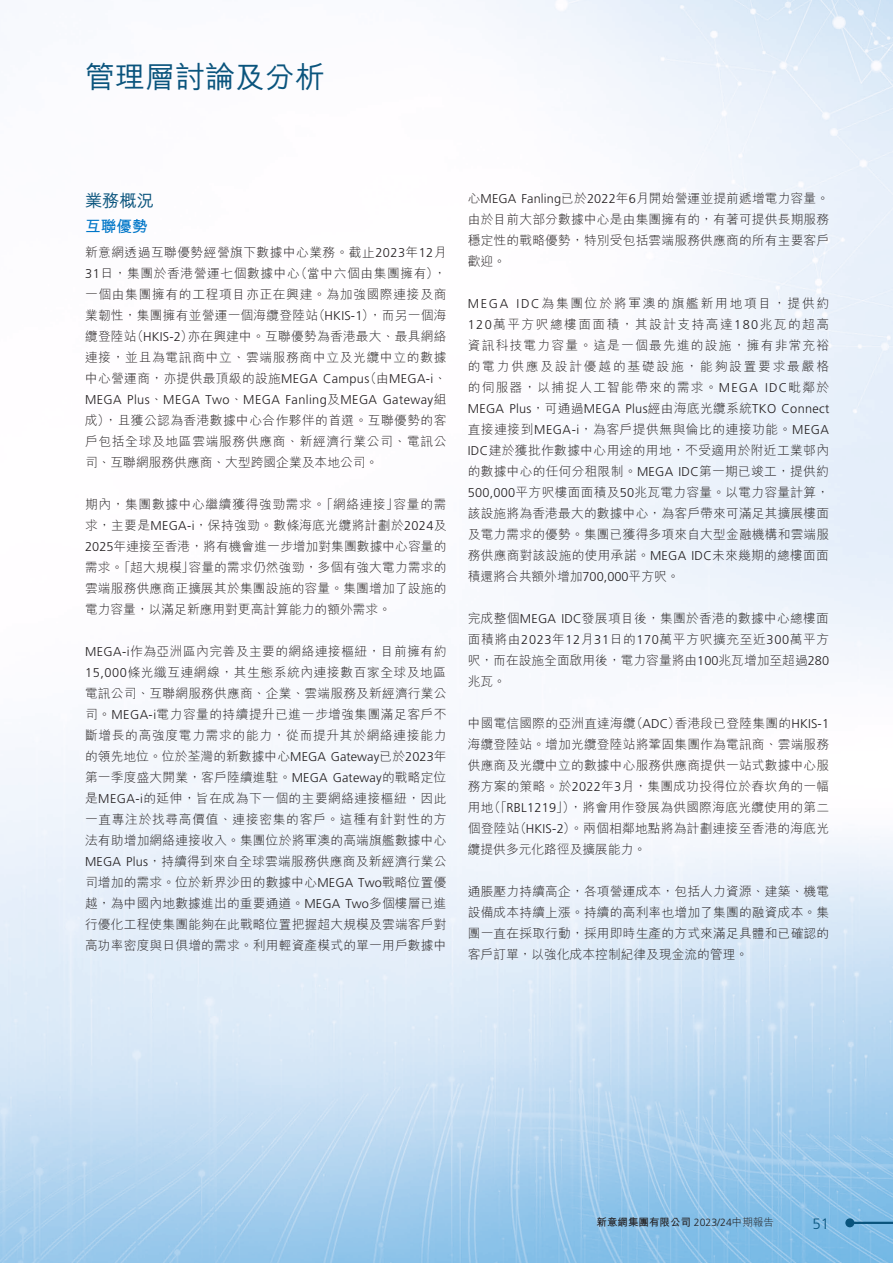
<style>
.page{position:relative;width:893px;height:1263px;background:#fff}
.page>*{position:absolute;margin:0;border:0;box-sizing:border-box;transform-origin:0 0}
.t1{font:500 30px "M Hei HK";color:#0a547d}
.t2{font:500 17.25px "M Hei HK";color:#0a547d}
.t3{font:700 15.75px "M Hei HK";color:#0076c8}
.t4{font:300 15px "Frutiger LT Std";color:#0a547d}
.t5{font:300 12.75px/21px "M Hei HK";letter-spacing:.015em;color:#231f20;text-align:justify}
.t6{font:300 12.75px "Frutiger LT Std";letter-spacing:.03em;color:#231f20}
.t7{font:700 10.5px "M Hei HK";color:#231f20}
.s1{font-family:"Frutiger LT Std"}
.s2{font-family:"M Hei HK"}
.s3{font-family:"Frutiger LT Std";font-weight:300}
.s4{font-weight:300}
</style>
<div class="page">
<img style="left:0;top:0;width:893px;height:1263px">
<hr style="left:850px;top:1222px;width:43px;height:2px;background:#0a547d">
<div style="left:845px;top:1218px;width:9px;height:9px;background:#0a547d;border-radius:50%"></div>
<h1 class="t1" style="left:85px;top:56px;width:241px">管理層討論及分析</h1>
<h2 class="t2" style="left:85px;top:188px;width:70px">業務概況</h2>
<p class="t3" style="left:85px;top:215px;width:64px">互聯優勢</p>
<p class="t5" style="left:85px;top:242px;width:363px">新意網透過互聯優勢經營旗下數據中心業務。截止<span class="s1">2023</span>年<span class="s1">12</span>月<span class="s1">31</span>日，集團於香港營運七個數據中心（當中六個由集團擁有），一個由集團擁有的工程項目亦正在興建。為加強國際連接及商業韌性，集團擁有並營運一個海纜登陸站（<span class="s1">HKIS-1</span>），而另一個海纜登陸站（<span class="s1">HKIS-2</span>）亦在興建中。互聯優勢為香港最大、最具網絡連接，並且為電訊商中立、雲端服務商中立及光纜中立的數據中心營運商，亦提供最頂級的設施<span class="s1">MEGA Campus</span>（由<span class="s1">MEGA-i</span>、</p>
<p class="t6" style="left:85px;top:393px;width:363px">MEGA Plus<span class="s2">、</span>MEGA Two<span class="s2">、</span>MEGA Fanling<span class="s2">及</span>MEGA Gateway<span class="s2">組</span></p>
<p class="t5" style="left:85px;top:410px;width:363px">成），且獲公認為香港數據中心合作夥伴的首選。互聯優勢的客戶包括全球及地區雲端服務供應商、新經濟行業公司、電訊公司、互聯網服務供應商、大型跨國企業及本地公司。</p>
<p class="t5" style="left:85px;top:494px;width:363px">期內，集團數據中心繼續獲得強勁需求。「網絡連接」容量的需求，主要是<span class="s1">MEGA-i</span>，保持強勁。數條海底光纜將計劃於<span class="s1">2024</span>及<span class="s1">2025</span>年連接至香港，將有機會進一步增加對集團數據中心容量的需求。「超大規模」容量的需求仍然強勁，多個有強大電力需求的雲端服務供應商正擴展其於集團設施的容量。集團增加了設施的電力容量，以滿足新應用對更高計算能力的額外需求。</p>
<p class="t5" style="left:85px;top:641px;width:363px"><span class="s1">MEGA-i</span>作為亞洲區內完善及主要的網絡連接樞紐，目前擁有約<span class="s1">15,000</span>條光纖互連網線，其生態系統內連接數百家全球及地區電訊公司、互聯網服務供應商、企業、雲端服務及新經濟行業公司。<span class="s1">MEGA-i</span>電力容量的持續提升已進一步增強集團滿足客戶不斷增長的高強度電力需求的能力，從而提升其於網絡連接能力的領先地位。位於荃灣的新數據中心<span class="s1">MEGA Gateway</span>已於<span class="s1">2023</span>年第一季度盛大開業，客戶陸續進駐。<span class="s1">MEGA Gateway</span>的戰略定位是<span class="s1">MEGA-i</span>的延伸，旨在成為下一個的主要網絡連接樞紐，因此一直專注於找尋高價值、連接密集的客戶。這種有針對性的方法有助增加網絡連接收入。集團位於將軍澳的高端旗艦數據中心<span class="s1">MEGA Plus</span>，持續得到來自全球雲端服務供應商及新經濟行業公司增加的需求。位於新界沙田的數據中心<span class="s1">MEGA Two</span>戰略位置優越，為中國內地數據進出的重要通道。<span class="s1">MEGA Two</span>多個樓層已進行優化工程使集團能夠在此戰略位置把握超大規模及雲端客戶對高功率密度與日俱增的需求。利用輕資產模式的單一用戶數據中</p>
<p class="t5" style="left:468px;top:187px;width:363px">心<span class="s1">MEGA Fanling</span>已於<span class="s1">2022</span>年<span class="s1">6</span>月開始營運並提前遞增電力容量。由於目前大部分數據中心是由集團擁有的，有著可提供長期服務穩定性的戰略優勢，特別受包括雲端服務供應商的所有主要客戶歡迎。</p>
<p class="t5" style="left:468px;top:292px;width:363px"><span class="s1">MEGA IDC</span>為集團位於將軍澳的旗艦新用地項目，提供約<span class="s1">120</span>萬平方呎總樓面面積，其設計支持高達<span class="s1">180</span>兆瓦的超高資訊科技電力容量。這是一個最先進的設施，擁有非常充裕的電力供應及設計優越的基礎設施，能夠設置要求最嚴格的伺服器，以捕捉人工智能帶來的需求。<span class="s1">MEGA IDC</span>毗鄰於</p>
<p class="t6" style="left:468px;top:401px;width:363px">MEGA Plus<span class="s2">，可通過</span>MEGA Plus<span class="s2">經由海底光纜系統</span>TKO Connect</p>
<p class="t5" style="left:468px;top:418px;width:363px">直接連接到<span class="s1">MEGA-i</span>，為客戶提供無與倫比的連接功能。<span class="s1">MEGA IDC</span>建於獲批作數據中心用途的用地，不受適用於附近工業邨內的數據中心的任何分租限制。<span class="s1">MEGA IDC</span>第一期已竣工，提供約<span class="s1">500,000</span>平方呎樓面面積及<span class="s1">50</span>兆瓦電力容量。以電力容量計算，該設施將為香港最大的數據中心，為客戶帶來可滿足其擴展樓面及電力需求的優勢。集團已獲得多項來自大型金融機構和雲端服務供應商對該設施的使用承諾。<span class="s1">MEGA IDC</span>未來幾期的總樓面面積還將合共額外增加<span class="s1">700,000</span>平方呎。</p>
<p class="t5" style="left:468px;top:607px;width:363px">完成整個<span class="s1">MEGA IDC</span>發展項目後，集團於香港的數據中心總樓面面積將由<span class="s1">2023</span>年<span class="s1">12</span>月<span class="s1">31</span>日的<span class="s1">170</span>萬平方呎擴充至近<span class="s1">300</span>萬平方呎，而在設施全面啟用後，電力容量將由<span class="s1">100</span>兆瓦增加至超過<span class="s1">280</span>兆瓦。</p>
<p class="t5" style="left:468px;top:712px;width:363px">中國電信國際的亞洲直達海纜（<span class="s1">ADC</span>）香港段已登陸集團的<span class="s1">HKIS-1</span>海纜登陸站。增加光纜登陸站將鞏固集團作為電訊商、雲端服務供應商及光纜中立的數據中心服務供應商提供一站式數據中心服務方案的策略。於<span class="s1">2022</span>年<span class="s1">3</span>月，集團成功投得位於舂坎角的一幅用地（「<span class="s1">RBL1219</span>」），將會用作發展為供國際海底光纜使用的第二個登陸站（<span class="s1">HKIS-2</span>）。兩個相鄰地點將為計劃連接至香港的海底光纜提供多元化路徑及擴展能力。</p>
<p class="t5" style="left:468px;top:880px;width:363px">通脹壓力持續高企，各項營運成本，包括人力資源、建築、機電設備成本持續上漲。持續的高利率也增加了集團的融資成本。集團一直在採取行動，採用即時生產的方式來滿足具體和已確認的客戶訂單，以強化成本控制紀律及現金流的管理。</p>
<p class="t7" style="left:596px;top:1214px;width:179px">新意網集團有限公司 <span class="s3">2023/24</span><span class="s4">中期報告</span></p>
<p class="t4" style="left:812px;top:1215px;width:18px">51</p>
</div>
